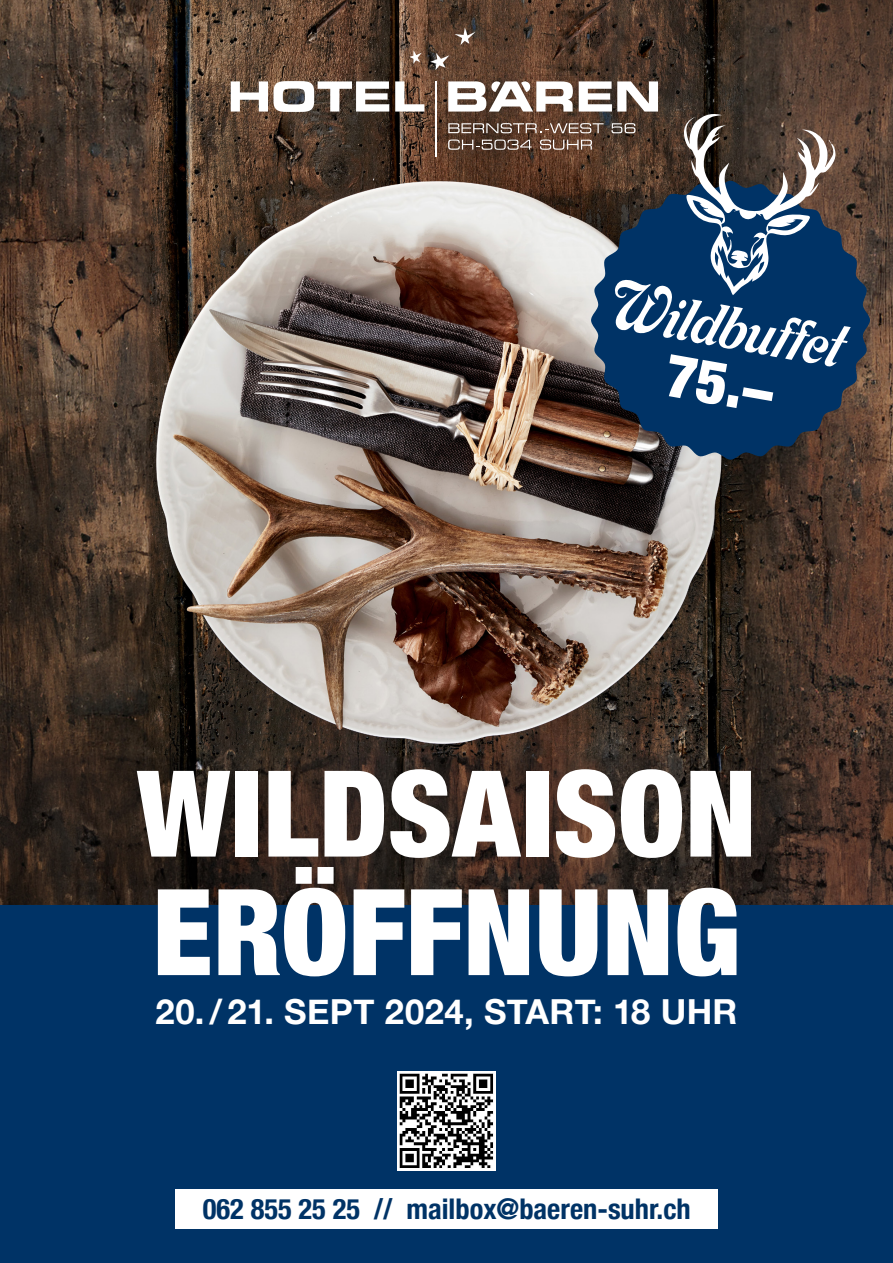
<style>
.page{position:relative;width:893px;height:1263px;background:#fff}
.page>*{position:absolute;margin:0;border:0;box-sizing:border-box;transform-origin:0 0}
.t1{font:900 condensed 120px/118.5px "Helvetica Neue";letter-spacing:.005em;color:#fff}
.t2{font:72px "Cosmopolitan";color:#fff}
.t3{font:900 condensed 60px "Helvetica Neue";color:#fff}
.t4{font:700 34.5px "Helvetica Neue";letter-spacing:.015em;color:#fff}
.t5{font:700 condensed 28.5px "Helvetica Neue";color:#036}
</style>
<div class="page">
<div style="left:0;top:880px;width:893px;height:383px;background:#036"></div>
<img style="left:0;top:0;width:893px;height:904px">
<img style="left:397px;top:1072px;width:99px;height:98px">
<svg style="left:231px;top:81px;width:158px;height:31px"></svg>
<svg style="left:395px;top:81px;width:29px;height:31px"></svg>
<svg style="left:448px;top:81px;width:125px;height:31px"></svg>
<svg style="left:579px;top:81px;width:79px;height:31px"></svg>
<hr style="left:435px;top:81px;width:2px;height:76px;background:#fff">
<svg style="left:448px;top:123px;width:156px;height:10px;background:#867064"></svg>
<svg style="left:611px;top:123px;width:24px;height:10px"></svg>
<svg style="left:448px;top:140px;width:84px;height:10px"></svg>
<svg style="left:410px;top:50px;width:12px;height:14px"></svg>
<svg style="left:430px;top:53px;width:19px;height:17px"></svg>
<svg style="left:454px;top:27px;width:21px;height:18px"></svg>
<svg style="left:540px;top:140px;width:52px;height:10px"></svg>
<div style="left:175px;top:1189px;width:542px;height:39px;background:#fff"></div>
<svg style="left:591px;top:181px;width:279px;height:279px;background:#1b3a5b"></svg>
<svg style="left:683px;top:113px;width:153px;height:182px"></svg>
<p class="t2" style="left:621px;top:278px;width:231px;rotate:10deg">Wildbuffet</p>
<p class="t3" style="left:675px;top:325px;width:110px;rotate:10deg">75.–</p>
<p class="t1" style="left:137px;top:748px;width:621px">WILDSAISON<br>ERÖFFNUNG</p>
<p class="t4" style="left:155px;top:984px;width:583px">20./ 21. SEPT 2024, START: 18 UHR</p>
<p class="t5" style="left:203px;top:1185px;width:489px">062 855 25 25 // mailbox@baeren-suhr.ch</p>
</div>
